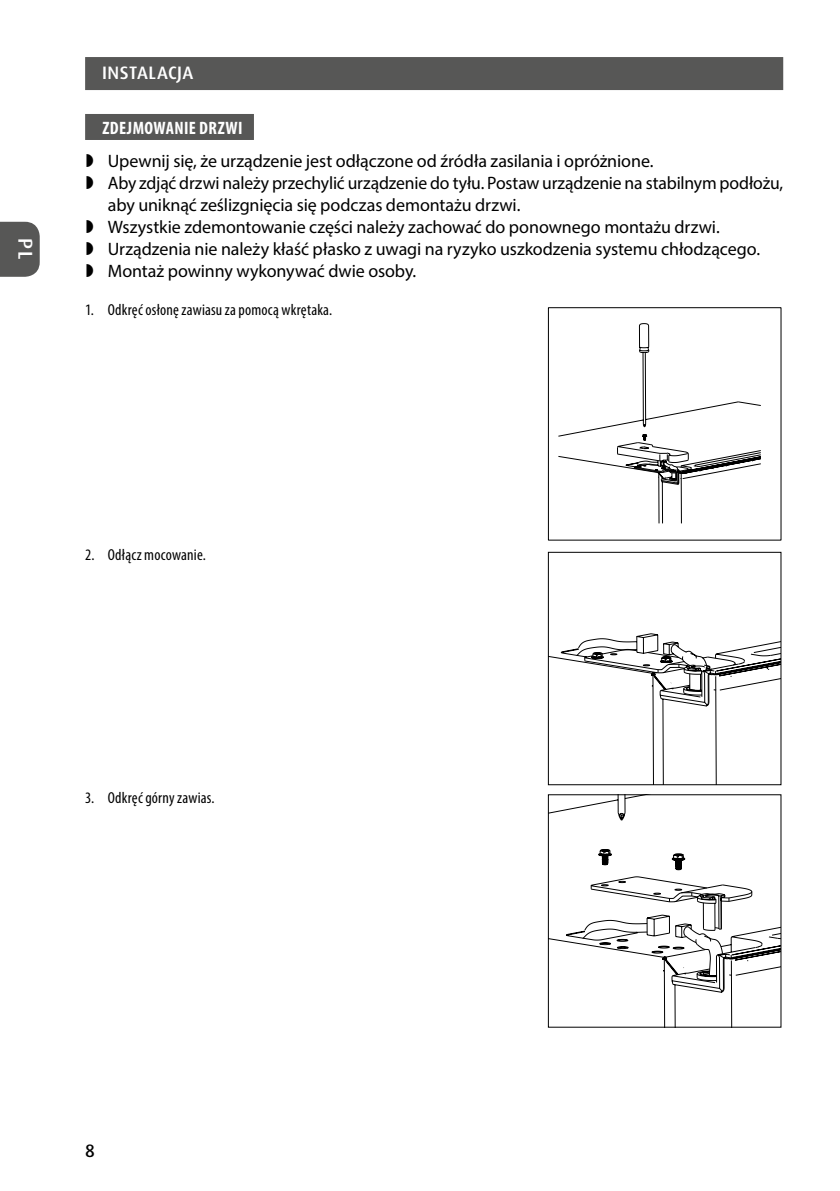
<style>
.page{position:relative;width:840px;height:1191px;background:#fff}
.page>*{position:absolute;margin:0;border:0;box-sizing:border-box;transform-origin:0 0}
.t1{font:500 20px "Dax Pro";color:#fff}
.t2{font:18px/22px "Myriad Pro";letter-spacing:-.005em;color:#000}
.t3{font:700 condensed 18px "Myriad Pro";letter-spacing:.02em;color:#fff}
.t4{font:500 18px "Dax Pro";letter-spacing:.025em;color:#fff}
.t5{font:500 18px "Dax Pro";color:#000}
.t6{font:condensed 16px "Myriad Pro";letter-spacing:.015em;color:#000}
</style>
<div class="page">
<div style="left:85px;top:57px;width:697px;height:33px;background:#575756"></div>
<div style="left:85px;top:114px;width:169px;height:26px;background:#575756"></div>
<svg style="left:558px;top:424px;width:124px;height:100px"></svg>
<svg style="left:616px;top:323px;width:144px;height:162px"></svg>
<div style="left:548px;top:307px;width:232px;height:233px;border:1px solid #000"></div>
<svg style="left:550px;top:656px;width:167px;height:127px"></svg>
<svg style="left:560px;top:633px;width:218px;height:73px"></svg>
<div style="left:548px;top:552px;width:232px;height:233px;border:1px solid #000"></div>
<svg style="left:550px;top:796px;width:183px;height:229px"></svg>
<svg style="left:565px;top:812px;width:213px;height:180px"></svg>
<svg style="left:0;top:222px;width:40px;height:55px;background:#5f5f5e"></svg>
<p class="t1" style="left:38px;top:238px;width:23px;rotate:90deg">PL</p>
<p class="t4" style="left:102px;top:61px;width:93px">INSTALACJA</p>
<p class="t3" style="left:102px;top:116px;width:142px">ZDEJMOWANIE DRZWI</p>
<p class="t2" style="left:108px;top:149px;width:676px">Upewnij się, że urządzenie jest odłączone od źródła zasilania i opróżnione.<br>Aby zdjąć drzwi należy przechylić urządzenie do tyłu. Postaw urządzenie na stabilnym podłożu, aby uniknąć ześlizgnięcia się podczas demontażu drzwi.<br>Wszystkie zdemontowanie części należy zachować do ponownego montażu drzwi.<br>Urządzenia nie należy kłaść płasko z uwagi na ryzyko uszkodzenia systemu chłodzącego.<br>Montaż powinny wykonywać dwie osoby.</p>
<p class="t6" style="left:85px;top:300px;width:248px">1. Odkręć osłonę zawiasu zapomocą wkrętaka.</p>
<p class="t6" style="left:85px;top:545px;width:122px">2. Odłącz mocowanie.</p>
<p class="t6" style="left:85px;top:787px;width:131px">3. Odkręć górny zawias.</p>
<p class="t5" style="left:85px;top:1139px;width:11px">8</p>
</div>
